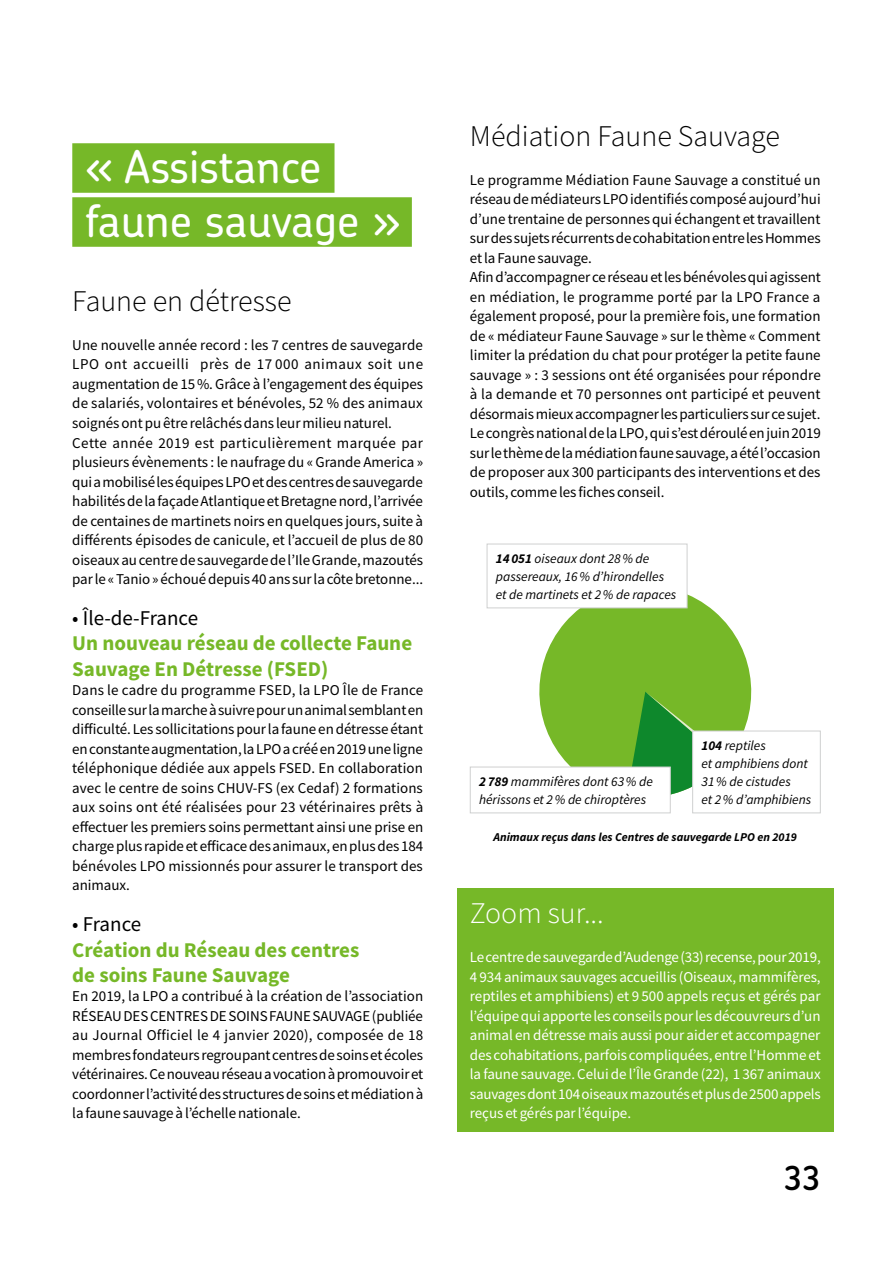
<style>
.page{position:relative;width:893px;height:1263px;background:#fff}
.page>*{position:absolute;margin:0;border:0;box-sizing:border-box;transform-origin:0 0}
.t1{font:500 45px/54px "Chevin Pro";letter-spacing:-.005em;color:#fff}
.t2{font:600 33px "Chevin Pro";color:#000}
.t3{font:300 30px "Source Sans Pro";color:#000}
.t4{font:300 30px "Source Sans Pro";color:#fff}
.t5{font:700 21px/25.2px "Source Sans Pro";color:#76b828}
.t6{font:21px "Source Sans Pro";color:#000}
.t7{font:15px/19.5px "Source Sans Pro";letter-spacing:-.005em;color:#000}
.t8{font:15px/19.5px "Source Sans Pro";letter-spacing:-.01em;color:#fff;text-align:justify}
.t9{font:italic 13.5px/18px "Source Sans Pro";color:#000}
.t10{font:italic 700 12px "Source Sans Pro";color:#000}
.s1{font-weight:700}
</style>
<div class="page">
<div style="left:72px;top:143px;width:262px;height:50px;background:#76b828"></div>
<div style="left:72px;top:197px;width:340px;height:50px;background:#76b828"></div>
<svg style="left:539px;top:594px;width:213px;height:98px;background:#8ac248"></svg>
<svg style="left:486px;top:543px;width:202px;height:66px"></svg>
<div style="left:457px;top:888px;width:376px;height:243px;background:#76b828"></div>
<svg style="left:469px;top:692px;width:352px;height:122px"></svg>
<h1 class="t1" style="left:86px;top:138px;width:317px">« Assistance faune sauvage »</h1>
<h3 class="t3" style="left:72px;top:283px;width:221px">Faune en détresse</h3>
<p class="t7" style="left:72px;top:335px;width:352px">Une nouvelle année record : les 7 centres de sauvegarde LPO ont accueilli près de 17 000 animaux soit une augmentation de 15%. Grâce à l’engagement des équipes de salariés, volontaires et bénévoles, 52 % des animaux soignés ont pu être relâchés dans leur milieu naturel.<br>Cette année 2019 est particulièrement marquée par plusieurs évènements : le naufrage du « Grande America » qui a mobilisé les équipes LPO et des centres de sauvegarde habilités de la façade Atlantique et Bretagne nord, l’arrivée de centaines de martinets noirs en quelques jours, suite à différents épisodes de canicule, et l’accueil de plus de 80 oiseaux au centre de sauvegarde de l’Ile Grande, mazoutés par le « Tanio » échoué depuis 40 ans sur la côte bretonne...</p>
<h3 class="t6" style="left:72px;top:605px;width:127px">• Île-de-France</h3>
<h3 class="t5" style="left:72px;top:631px;width:341px">Un nouveau réseau de collecte Faune<br>Sauvage En Détresse (FSED)</h3>
<p class="t7" style="left:72px;top:680px;width:353px;text-align:justify">Dans le cadre du programme FSED, la LPO Île de France conseille sur la marche à suivre pour un animal semblant en difficulté. Les sollicitations pour la faune en détresse étant en constante augmentation, la LPO a créé en 2019 une ligne téléphonique dédiée aux appels FSED. En collaboration avec le centre de soins CHUV-FS (ex Cedaf) 2 formations aux soins ont été réalisées pour 23 vétérinaires prêts à effectuer les premiers soins permettant ainsi une prise en charge plus rapide et efficace des animaux, en plus des 184 bénévoles LPO missionnés pour assurer le transport des animaux.</p>
<h3 class="t6" style="left:72px;top:911px;width:70px">• France</h3>
<h3 class="t5" style="left:72px;top:937px;width:289px">Création du Réseau des centres de soins Faune Sauvage</h3>
<p class="t7" style="left:72px;top:986px;width:353px;text-align:justify">En 2019, la LPO a contribué à la création de l’association RÉSEAU DES CENTRES DE SOINS FAUNE SAUVAGE (publiée au Journal Officiel le 4 janvier 2020), composée de 18 membres fondateurs regroupant centres de soins et écoles vétérinaires. Ce nouveau réseau a vocation à promouvoir et coordonner l’activité des structures de soins et médiation à la faune sauvage à l’échelle nationale.</p>
<h3 class="t3" style="left:470px;top:117px;width:312px">Médiation Faune Sauvage</h3>
<p class="t7" style="left:470px;top:170px;width:353px">Le programme Médiation Faune Sauvage a constitué un réseau de médiateurs LPO identifiés composé aujourd’hui d’une trentaine de personnes qui échangent et travaillent sur des sujets récurrents de cohabitation entre les Hommes et la Faune sauvage.<br>Afin d’accompagner ce réseau et les bénévoles qui agissent en médiation, le programme porté par la LPO France a également proposé, pour la première fois, une formation de « médiateur Faune Sauvage » sur le thème « Comment limiter la prédation du chat pour protéger la petite faune sauvage » : 3 sessions ont été organisées pour répondre à la demande et 70 personnes ont participé et peuvent désormais mieux accompagner les particuliers sur ce sujet.<br>Le congrès national de la LPO, qui s’est déroulé en juin 2019 sur le thème de la médiation faune sauvage, a été l’occasion de proposer aux 300 participants des interventions et des outils, comme les fiches conseil.</p>
<p class="t9" style="left:496px;top:549px;width:182px"><span class="s1">14051</span> oiseaux dont 28% de passereaux, 16% d’hirondelles et de martinets et 2% de rapaces</p>
<p class="t9" style="left:479px;top:772px;width:175px"><span class="s1">2789</span> mammifères dont 63% de hérissons et 2% de chiroptères</p>
<p class="t9" style="left:701px;top:736px;width:111px"><span class="s1">104</span> reptiles<br>et amphibiens dont<br>31% de cistudes<br>et 2% d’amphibiens</p>
<p class="t10" style="left:494px;top:829px;width:305px">Animaux reçus dans les Centres de sauvegarde LPO en 2019</p>
<h3 class="t4" style="left:470px;top:895px;width:135px">Zoom sur...</h3>
<p class="t8" style="left:470px;top:947px;width:352px">Le centre de sauvegarde d’Audenge (33) recense, pour 2019, 4 934 animaux sauvages accueillis (Oiseaux, mammifères, reptiles et amphibiens) et 9 500 appels reçus et gérés par l’équipe qui apporte les conseils pour les découvreurs d’un animal en détresse mais aussi pour aider et accompagner des cohabitations, parfois compliquées, entre l’Homme et la faune sauvage. Celui de l’Île Grande (22), 1 367 animaux sauvages dont 104 oiseaux mazoutés et plus de 2500 appels reçus et gérés par l’équipe.</p>
<h2 class="t2" style="left:784px;top:1156px;width:38px">33</h2>
</div>
